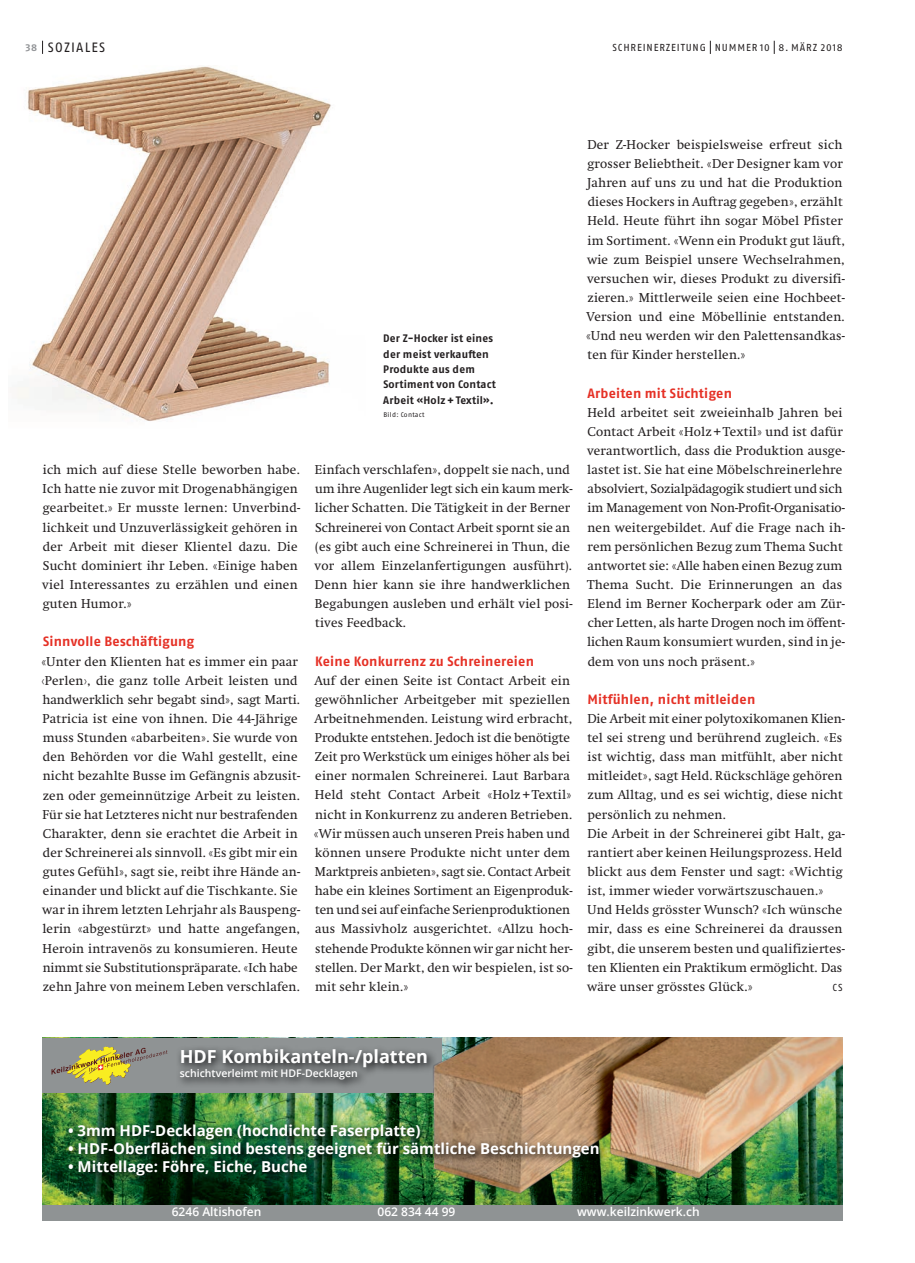
<style>
.page{position:relative;width:915px;height:1263px;background:#fff}
.page>*{position:absolute;margin:0;border:0;box-sizing:border-box;transform-origin:0 0}
.t1{font:700 18px "Open Sans";color:#fff}
.t2{font:700 15px "Open Sans";color:#fff}
.t3{font:700 13.5px "Fago OT";letter-spacing:.015em;color:#e53025}
.t4{font:13.5px "Fago OT";letter-spacing:.085em;color:#231f20}
.t5{font:12.75px/19.2px "Swift";letter-spacing:.02em;color:#231f20}
.t6{font:600 12px "Open Sans";color:#fff}
.t7{font:700 10.8px/15.3px "Fago OT";letter-spacing:.02em;color:#231f20}
.t8{font:600 10.5px "Open Sans";color:#fff}
.t9{font:10.2px "Fago OT";letter-spacing:.085em;color:#231f20}
.t10{font:6.75px "Fago OT";letter-spacing:.04em;color:#231f20}
.s1{font-weight:700;font-size:10.2px;color:#939598}
</style>
<div class="page">
<svg style="left:42px;top:41px;width:1px;height:13px"></svg>
<svg style="left:709px;top:41px;width:1px;height:13px"></svg>
<svg style="left:773px;top:41px;width:1px;height:13px"></svg>
<img style="left:17px;top:66px;width:314px;height:355px">
<img style="left:43px;top:1092px;width:799px;height:112px">
<div style="left:43px;top:1037px;width:399px;height:55px;background:#8f9394"></div>
<div style="left:43px;top:1204px;width:799px;height:16px;background:#8f9394"></div>
<svg style="left:51px;top:1046px;width:116px;height:39px"></svg>
<img style="left:422px;top:1037px;width:420px;height:165px">
<img style="left:64px;top:1120px;width:545px;height:66px">
<svg style="left:179px;top:1045px;width:258px;height:45px"></svg>
<p class="t4" style="left:25px;top:39px;width:80px"><span class="s1">38</span> SOZIALES</p>
<p class="t9" style="left:612px;top:41px;width:231px">SCHREI NERZEITUNG NUMMER 10 8. MÄRZ 2018</p>
<p class="t5" style="left:42px;top:460px;width:259px">ich mich auf diese Stelle beworben habe.<br>Ich hatte nie zuvor mit Drogenabhängigen gearbeitet.» Er musste lernen: Unverbind&shy;lichkeit und Unzuverlässigkeit gehören in der Arbeit mit dieser Klientel dazu. Die Sucht dominiert ihr Leben. «Einige haben viel Interessantes zu erzählen und einen guten Humor.»</p>
<p class="t3" style="left:43px;top:633px;width:153px">Sinnvolle Beschäftigung</p>
<p class="t5" style="left:41px;top:652px;width:260px">«Unter den Klienten hat es immer ein paar ‹Perlen›, die ganz tolle Arbeit leisten und handwerklich sehr begabt sind», sagt Marti.<br>Patricia ist eine von ihnen. Die 44-Jährige muss Stunden «abarbeiten». Sie wurde von den Behörden vor die Wahl gestellt, eine nicht bezahlte Busse im Gefängnis abzusit&shy;zen oder gemeinnützige Arbeit zu leisten.<br>Für sie hat Letzteres nicht nur bestrafenden Charakter, denn sie erachtet die Arbeit in der Schreinerei als sinnvoll. «Es gibt mir ein gutes Gefühl», sagt sie, reibt ihre Hände an&shy;einander und blickt auf die Tischkante. Sie war in ihrem letzten Lehrjahr als Bauspeng&shy;lerin «abgestürzt» und hatte angefangen, Heroin intravenös zu konsumieren. Heute nimmt sie Substitutionspräparate. «Ich habe zehn Jahre von meinem Leben verschlafen.</p>
<p class="t7" style="left:383px;top:331px;width:114px">Der Z-Hocker ist eines der meist verkauften<br>Produkte aus dem<br>Sortiment von Contact<br>Arbeit «Holz +Textil».</p>
<p class="t10" style="left:383px;top:410px;width:42px">BILD: CONTACT</p>
<p class="t5" style="left:314px;top:460px;width:259px">Einfach verschlafen», doppelt sie nach, und um ihre Augenlider legt sich ein kaum merk&shy;licher Schatten. Die Tätigkeit in der Berner Schreinerei von Contact Arbeit spornt sie an (es gibt auch eine Schreinerei in Thun, die vor allem Einzelanfertigungen ausführt).<br>Denn hier kann sie ihre handwerklichen Begabungen ausleben und erhält viel posi&shy;tives Feedback.</p>
<p class="t3" style="left:315px;top:653px;width:220px">Keine Konkurrenz zu Schreinereien</p>
<p class="t5" style="left:313px;top:671px;width:260px">Auf der einen Seite ist Contact Arbeit ein gewöhnlicher Arbeitgeber mit speziellen Arbeitnehmenden. Leistung wird erbracht, Produkte entstehen. Jedoch ist die benötigte Zeit pro Werkstück um einiges höher als bei einer normalen Schreinerei. Laut Barbara Held steht Contact Arbeit «Holz + Textil» nicht in Konkurrenz zu anderen Betrieben. «Wir müssen auch unseren Preis haben und können unsere Produkte nicht unter dem Marktpreis anbieten», sagt sie. Contact Arbeit habe ein kleines Sortiment an Eigenproduk&shy;ten und sei auf einfache Serienproduktionen aus Massivholz ausgerichtet. «Allzu hoch&shy;stehende Produkte können wir gar nicht her&shy;stellen. Der Markt, den wir bespielen, ist so&shy;mit sehr klein.»</p>
<p class="t5" style="left:586px;top:135px;width:260px">Der Z-Hocker beispielsweise erfreut sich grosser Beliebtheit. «Der Designer kam vor Jahren auf uns zu und hat die Produktion dieses Hockers in Auftrag gegeben», erzählt Held. Heute führt ihn sogar Möbel Pfister im Sortiment. «Wenn ein Produkt gut läuft, wie zum Beispiel unsere Wechselrahmen, versuchen wir, dieses Produkt zu diversifi&shy;zieren.» Mittlerweile seien eine Hochbeet-Version und eine Möbellinie entstanden. «Und neu werden wir den Palettensandkas&shy;ten für Kinder herstellen.»</p>
<p class="t3" style="left:587px;top:385px;width:146px">Arbeiten mit Süchtigen</p>
<p class="t5" style="left:586px;top:403px;width:259px">Held arbeitet seit zweieinhalb Jahren bei Contact Arbeit «Holz + Textil» und ist dafür verantwortlich, dass die Produktion ausge&shy;lastet ist. Sie hat eine Möbelschreinerlehre absolviert, Sozialpädagogik studiert und sich im Management von Non-Profit-Organisatio&shy;nen weitergebildet. Auf die Frage nach ih&shy;rem persönlichen Bezug zum Thema Sucht antwortet sie: «Alle haben einen Bezug zum Thema Sucht. Die Erinnerungen an das Elend im Berner Kocherpark oder am Zür&shy;cher Letten, als harte Drogen noch im öffent&shy;lichen Raum konsumiert wurden, sind in je&shy;dem von uns noch präsent.»</p>
<p class="t3" style="left:587px;top:691px;width:169px">Mitfühlen, nicht mitleiden</p>
<p class="t5" style="left:586px;top:709px;width:259px">Die Arbeit mit einer polytoxikomanen Klien&shy;tel sei streng und berührend zugleich. «Es ist wichtig, dass man mitfühlt, aber nicht mitleidet», sagt Held. Rückschläge gehören zum Alltag, und es sei wichtig, diese nicht persönlich zu nehmen.<br>Die Arbeit in der Schreinerei gibt Halt, ga&shy;rantiert aber keinen Heilungsprozess. Held blickt aus dem Fenster und sagt: «Wichtig ist, immer wieder vorwärtszuschauen.» Und Helds grösster Wunsch? «Ich wünsche mir, dass es eine Schreinerei da draussen gibt, die unserem besten und qualifiziertes&shy;ten Klienten ein Praktikum ermöglicht. Das wäre unser grösstes Glück.»</p>
<p class="t9" style="left:832px;top:981px;width:11px">CS</p>
<h1 class="t1" style="left:180px;top:1043px;width:250px">HDF Kombikanteln-/platten</h1>
<p class="t8" style="left:180px;top:1066px;width:179px">schichtverleimt mit HDF-Decklagen</p>
<p class="t2" style="left:68px;top:1120px;width:354px">• 3mm HDF-Decklagen (hochdichte Faserplatte)</p>
<p class="t2" style="left:68px;top:1138px;width:533px">• HDF-Oberflächen sind bestens geeignet für sämtliche Beschichtungen</p>
<p class="t2" style="left:68px;top:1156px;width:241px">• Mittellage: Föhre, Eiche, Buche</p>
<p class="t6" style="left:172px;top:1204px;width:91px">6246 Altishofen</p>
<p class="t6" style="left:377px;top:1204px;width:79px">062 834 44 99</p>
<p class="t6" style="left:577px;top:1204px;width:124px">www.keilzinkwerk.ch</p>
</div>
